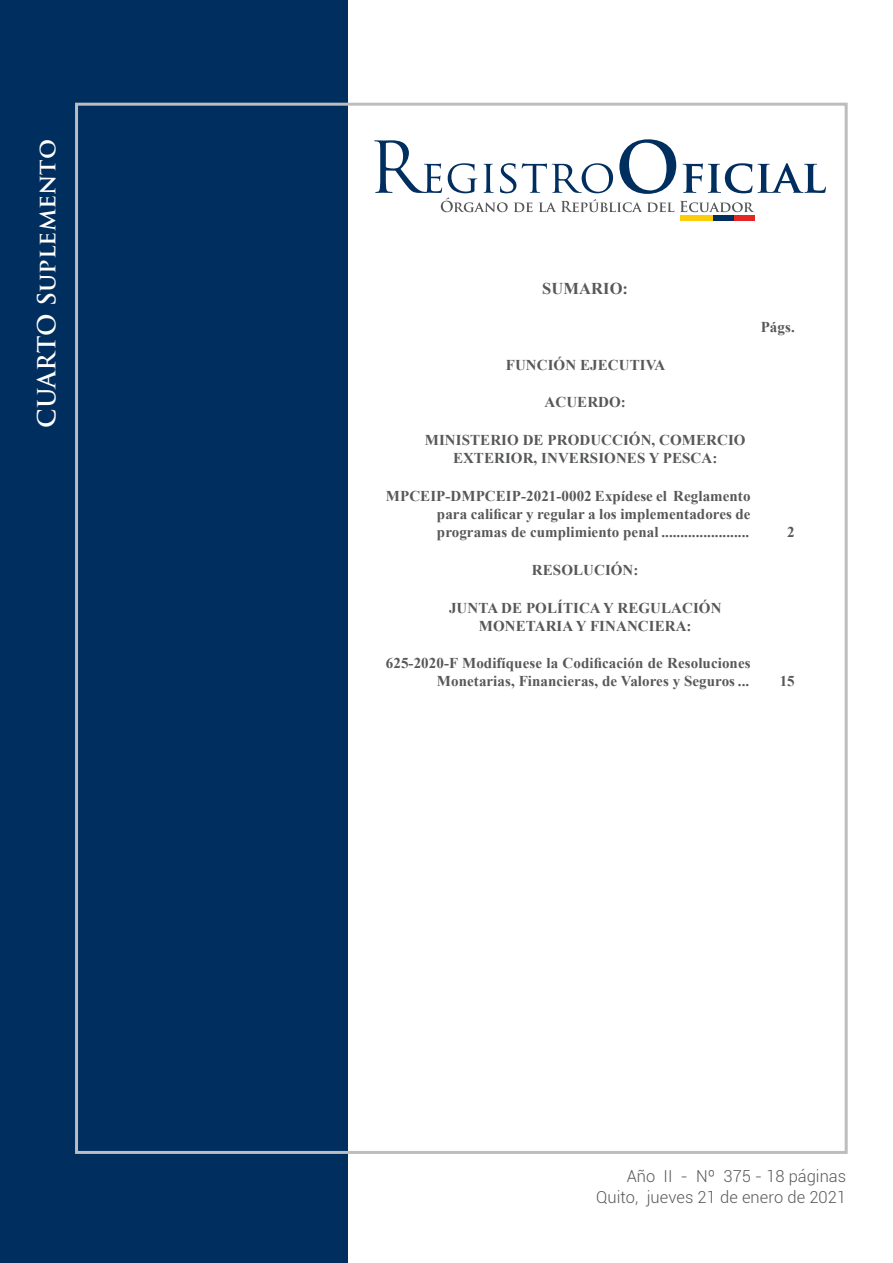
<style>
.page{position:relative;width:893px;height:1263px;background:#fff}
.page>*{position:absolute;margin:0;border:0;box-sizing:border-box;transform-origin:0 0}
.t1{font:700 24.3px "Trajan Pro";letter-spacing:.005em;color:#fff}
.t2{font:300 16.5px/20.2px "Roboto";letter-spacing:.005em;color:#57585a;text-align:right}
.t3{font:700 16.5px "Times New Roman";letter-spacing:.005em;color:#57585a}
.t4{font:700 15px/18px "Times New Roman";letter-spacing:.005em;color:#57585a;text-align:center}
</style>
<div class="page">
<div style="left:0;top:0;width:348px;height:1263px;background:#002e5e"></div>
<svg style="left:374px;top:139px;width:452px;height:73px"></svg>
<div style="left:680px;top:216px;width:34px;height:5px;background:#fccd0a"></div>
<div style="left:714px;top:216px;width:20px;height:5px;background:#002e5e"></div>
<div style="left:734px;top:216px;width:20px;height:5px;background:#e42625"></div>
<h1 class="t1" style="left:32px;top:428px;width:290px;rotate:-90deg">CUARTO Suplemento</h1>
<p class="t3" style="left:542px;top:277px;width:87px">SUMARIO:</p>
<p class="t4" style="left:506px;top:355px;width:161px">FUNCIÓN EJECUTIVA</p>
<p class="t4" style="left:545px;top:393px;width:83px">ACUERDO:</p>
<p class="t4" style="left:425px;top:431px;width:322px">MINISTERIO DE PRODUCCIÓN, COMERCIO<br>EXTERIOR, INVERSIONES Y PESCA:</p>
<p class="t4" style="left:437px;top:487px;width:315px;text-align:justify;text-indent:-51px">MPCEIP-DMPCEIP-2021-0002 Expídese el Reglamento para calificar y regular a los implementadores de programas de cumplimiento penal .......................</p>
<p class="t4" style="left:532px;top:560px;width:108px">RESOLUCIÓN:</p>
<p class="t4" style="left:449px;top:598px;width:274px">JUNTA DE POLÍTICA Y REGULACIÓN<br>MONETARIA Y FINANCIERA:</p>
<p class="t4" style="left:386px;top:654px;width:366px;text-align:right">625-2020-F Modifíquese la Codificación de Resoluciones<br>Monetarias, Financieras, de Valores y Seguros ...</p>
<p class="t4" style="left:761px;top:317px;width:36px">Págs.</p>
<p class="t4" style="left:787px;top:523px;width:9px">2</p>
<p class="t4" style="left:780px;top:672px;width:17px">15</p>
<p class="t2" style="left:596px;top:1166px;width:252px">Año II - Nº 375 - 18 páginas<br>Quito, jueves 21 de enero de 2021</p>
</div>
